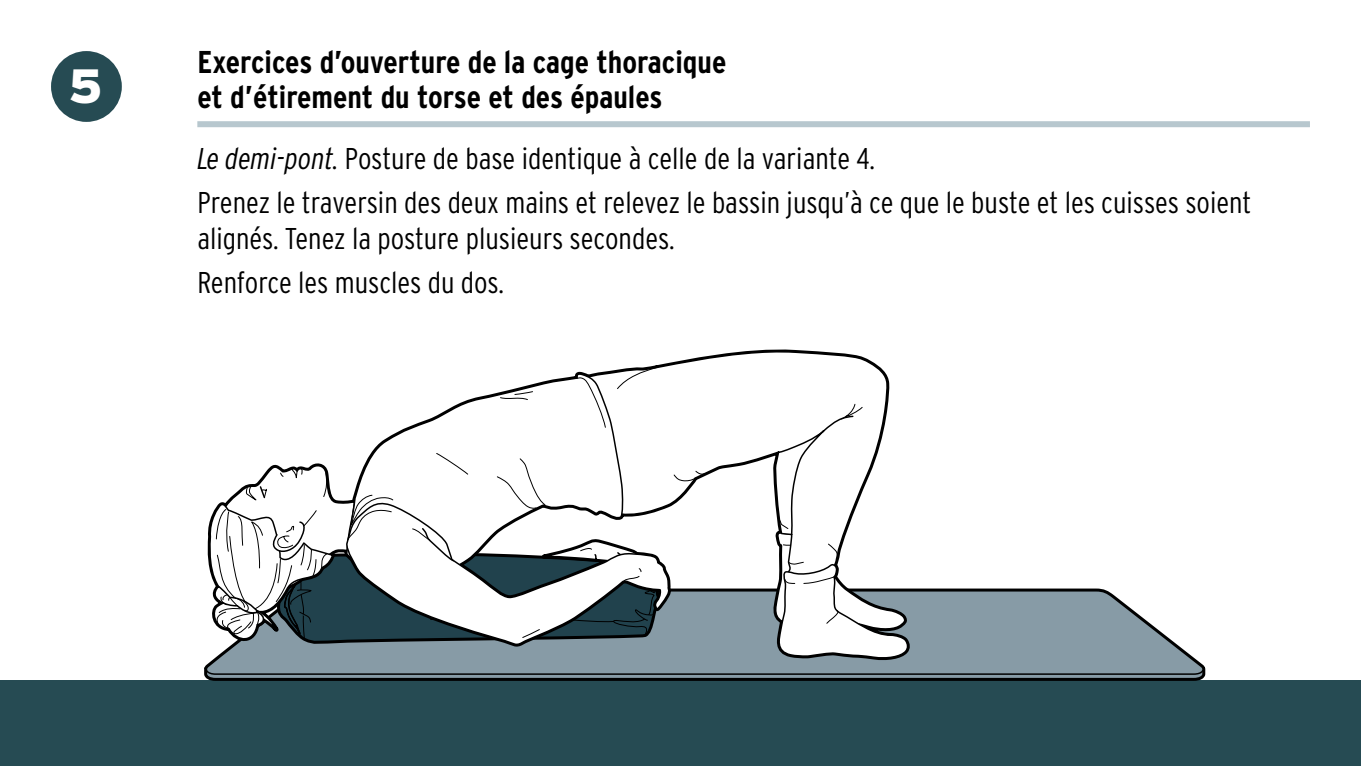
<style>
.page{position:relative;width:1361px;height:766px;background:#fff}
.page>*{position:absolute;margin:0;border:0;box-sizing:border-box;transform-origin:0 0}
.t1{font:900 48px "Interstate OT";color:#fff}
.t2{font:700 condensed 31.5px/35.4px "Interstate OT";color:#000}
.t3{font:300 condensed 30px/43.8px "Interstate OT";color:#000}
.s1{font-style:italic}
</style>
<div class="page">
<div style="left:0;top:680px;width:1361px;height:85px;background:#264b53"></div>
<div style="left:51px;top:51px;width:71px;height:71px;background:#264b53;border-radius:50%"></div>
<svg style="left:915px;top:675px;width:289px;height:5px"></svg>
<svg style="left:915px;top:589px;width:290px;height:86px"></svg>
<svg style="left:204px;top:382px;width:711px;height:298px"></svg>
<svg style="left:578px;top:349px;width:311px;height:258px"></svg>
<svg style="left:616px;top:366px;width:247px;height:198px"></svg>
<svg style="left:570px;top:372px;width:54px;height:5px"></svg>
<svg style="left:770px;top:530px;width:140px;height:129px"></svg>
<svg style="left:663px;top:500px;width:7px;height:148px"></svg>
<svg style="left:207px;top:377px;width:456px;height:271px"></svg>
<div style="left:197px;top:121px;width:1113px;height:6px;background:#b7c7ce"></div>
<h1 class="t1" style="left:68px;top:55px;width:36px">5</h1>
<p class="t2" style="left:197px;top:44px;width:530px">Exercices d’ouverture de la cage thoracique et d’étirement du torse et des épaules</p>
<p class="t3" style="left:197px;top:137px;width:1055px"><span class="s1">Le demi-pont.</span> Posture de base identique à celle de la variante 4.<br>Prenez le traversin des deux mains et relevez le bassin jusqu’à ce que le buste et les cuisses soient</p>
<p class="t3" style="left:197px;top:216px;width:479px">alignés. Tenez la posture plusieurs secondes.<br>Renforce les muscles du dos.</p>
</div>
